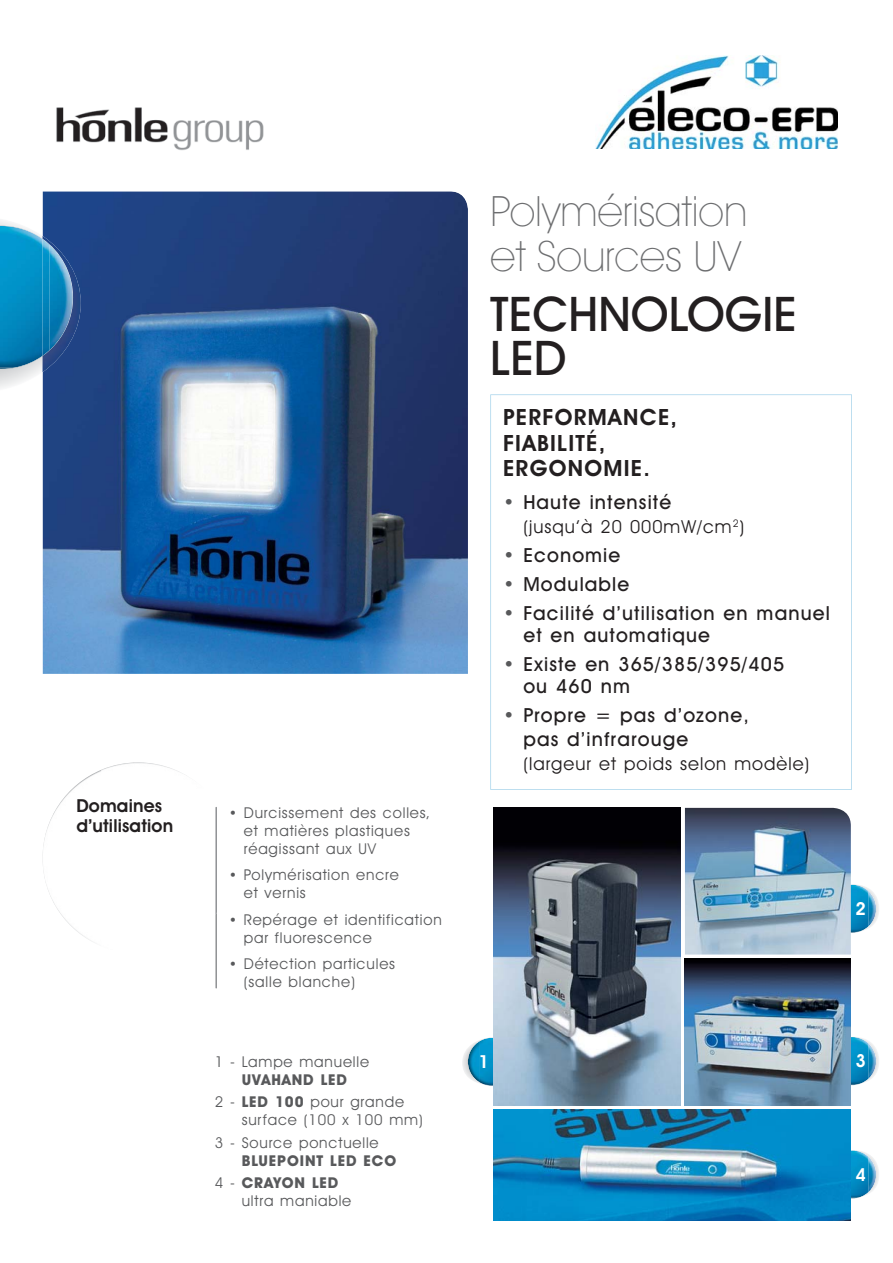
<style>
.page{position:relative;width:893px;height:1263px;background:#fff}
.page>*{position:absolute;margin:0;border:0;box-sizing:border-box;transform-origin:0 0}
.t1{font:500 48px/43.5px "Avant Garde IT Cby BT";color:#231f20}
.t2{font:200 42px/45px "Avant Garde IT Cby BT";color:#6d6e70}
.t3{font:600 22.5px/25.5px "Avant Garde IT Cby BT";letter-spacing:.06em;color:#231f20}
.t4{font:500 19.5px/22.5px "Avant Garde IT Cby BT";letter-spacing:.055em;color:#231f20}
.t5{font:18px "Avant Garde IT Cby BT";letter-spacing:.055em;color:#231f20}
.t6{font:600 18px/19.5px "Avant Garde IT Cby BT";letter-spacing:.01em;color:#231f20}
.t7{font:600 18px "Avant Garde IT Cby BT";color:#fff}
.t8{font:15px/18px "Avant Garde IT Cby BT";letter-spacing:.055em;color:#58595b}
.t9{font:700 15px/22.2px "Avant Garde IT Cby BT";letter-spacing:.06em;color:#58595b}
.s1{font-size:14.25px}
.s2{font-weight:400}
.s3{font-weight:400;color:#58595b}
</style>
<div class="page">
<img style="left:462px;top:1037px;width:31px;height:40px">
<img style="left:868px;top:1041px;width:11px;height:40px">
<img style="left:868px;top:1154px;width:11px;height:39px">
<img style="left:850px;top:884px;width:29px;height:44px">
<img style="left:468px;top:1041px;width:12px;height:41px">
<img style="left:480px;top:1038px;width:13px;height:41px">
<svg style="left:475px;top:1038px;width:17px;height:7px"></svg>
<svg style="left:475px;top:1079px;width:18px;height:7px"></svg>
<img style="left:868px;top:1059px;width:8px;height:20px">
<img style="left:868px;top:1043px;width:8px;height:16px">
<img style="left:850px;top:1043px;width:18px;height:36px">
<img style="left:850px;top:1037px;width:18px;height:6px">
<img style="left:850px;top:1079px;width:18px;height:5px">
<img style="left:868px;top:1157px;width:8px;height:35px">
<svg style="left:850px;top:1191px;width:19px;height:8px"></svg>
<img style="left:850px;top:1150px;width:18px;height:47px">
<img style="left:868px;top:891px;width:8px;height:36px">
<svg style="left:850px;top:931px;width:11px;height:2px"></svg>
<img style="left:850px;top:885px;width:18px;height:46px">
<img style="left:43px;top:191px;width:425px;height:483px">
<img style="left:596px;top:55px;width:242px;height:94px">
<img style="left:56px;top:107px;width:208px;height:44px">
<img style="left:43px;top:770px;width:58px;height:172px">
<img style="left:101px;top:762px;width:84px;height:13px">
<svg style="left:215px;top:915px;width:2px;height:73px"></svg>
<img style="left:215px;top:807px;width:2px;height:108px">
<img style="left:0;top:219px;width:43px;height:171px">
<img style="left:43px;top:236px;width:38px;height:136px">
<img style="left:50px;top:245px;width:23px;height:105px">
<img style="left:0;top:239px;width:43px;height:128px">
<img style="left:43px;top:245px;width:7px;height:105px">
<svg style="left:0;top:367px;width:17px;height:2px"></svg>
<img style="left:16px;top:356px;width:27px;height:11px">
<svg style="left:43px;top:350px;width:7px;height:6px"></svg>
<img style="left:0;top:226px;width:43px;height:13px">
<svg style="left:43px;top:239px;width:7px;height:6px"></svg>
<svg style="left:490px;top:394px;width:361px;height:396px"></svg>
<img style="left:493px;top:808px;width:187px;height:298px">
<img style="left:685px;top:808px;width:165px;height:147px">
<img style="left:685px;top:959px;width:165px;height:147px">
<img style="left:493px;top:1110px;width:357px;height:110px">
<p class="t6" style="left:76px;top:796px;width:98px">Domaines d’utilisation</p>
<p class="t8" style="left:244px;top:805px;width:188px;text-indent:-15px"><span class="s1">•</span> Durcissement des colles, et matières plastiques réagissant aux UV</p>
<p class="t8" style="left:244px;top:867px;width:157px;text-indent:-15px"><span class="s1">•</span> Polymérisation encre et vernis</p>
<p class="t8" style="left:244px;top:912px;width:199px;text-indent:-15px"><span class="s1">•</span> Repérage et identification par fluorescence</p>
<p class="t8" style="left:244px;top:956px;width:153px;text-indent:-15px"><span class="s1">•</span> Détection particules (salle blanche)</p>
<p class="t8" style="left:215px;top:1055px;width:156px">1 - Lampe manuelle</p>
<p class="t9" style="left:215px;top:1069px;width:191px;text-indent:27px">UVAHAND LED<br><span class="s2">2 -</span> LED 100 <span class="s2">pour grande</span></p>
<p class="t8" style="left:215px;top:1111px;width:209px;line-height:22.2px;text-indent:27px">surface (100 x 100 mm)<br>3 - Source ponctuelle</p>
<p class="t9" style="left:215px;top:1149px;width:183px;text-indent:27px">BLUEPOINT LED ECO<br><span class="s2">4 -</span> CRAYON LED</p>
<p class="t8" style="left:242px;top:1193px;width:111px">ultra maniable</p>
<h2 class="t2" style="left:490px;top:188px;width:258px">Polymérisation et Sources UV</h2>
<h1 class="t1" style="left:490px;top:298px;width:308px">TECHNOLOGIE<br>LED</h1>
<h3 class="t3" style="left:503px;top:405px;width:175px">PERFORMANCE,<br>FIABILITÉ,<br>ERGONOMIE.</h3>
<h3 class="t4" style="left:503px;top:493px;width:170px"><span class="s3">•</span> Haute intensité</h3>
<p class="t5" style="left:523px;top:520px;width:222px">(jusqu’à 20 000mW/cm<sup>2</sup>)</p>
<h3 class="t4" style="left:503px;top:546px;width:119px"><span class="s3">•</span> Economie</h3>
<h3 class="t4" style="left:503px;top:575px;width:128px"><span class="s3">•</span> Modulable</h3>
<h3 class="t4" style="left:523px;top:603px;width:308px;text-indent:-20px"><span class="s3">•</span> Facilité d’utilisation en manuel et en automatique</h3>
<h3 class="t4" style="left:523px;top:655px;width:262px;text-indent:-20px"><span class="s3">•</span> Existe en 365/385/395/405 ou 460 nm</h3>
<h3 class="t4" style="left:523px;top:705px;width:227px;line-height:24px;text-indent:-20px"><span class="s3">•</span> Propre = pas d’ozone, pas d’infrarouge</h3>
<p class="t5" style="left:523px;top:757px;width:287px">(largeur et poids selon modèle)</p>
<p class="t7" style="left:855px;top:898px;width:12px">2</p>
<p class="t7" style="left:478px;top:1051px;width:12px">1</p>
<p class="t7" style="left:855px;top:1051px;width:12px">3</p>
<p class="t7" style="left:855px;top:1164px;width:12px">4</p>
</div>
